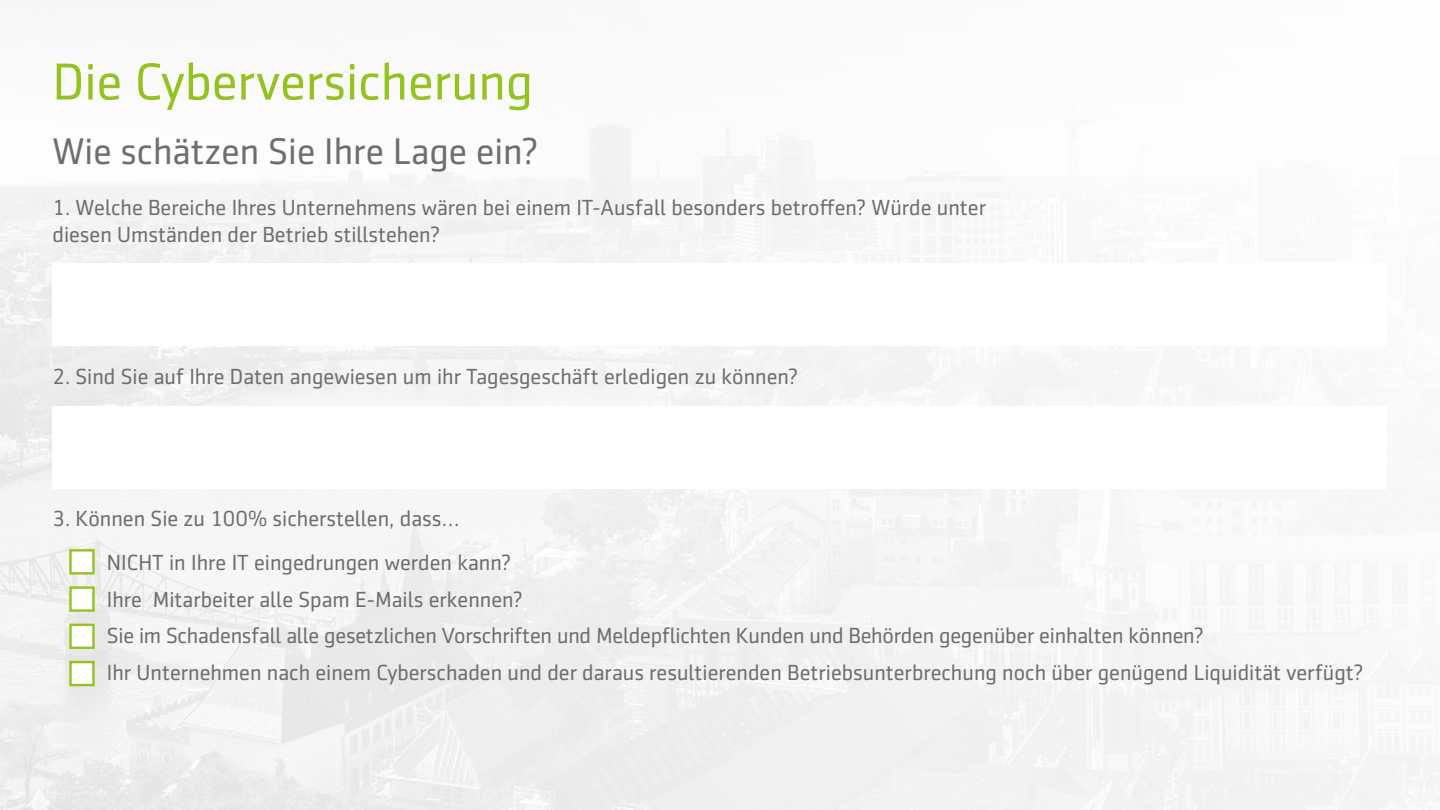
<style>
.page{position:relative;width:1440px;height:810px;background:#fff}
.page>*{position:absolute;margin:0;border:0;box-sizing:border-box;transform-origin:0 0}
.t1{font:52.5px "Sentico Sans DT";color:#94c21f}
.t2{font:37.5px "Sentico Sans DT";color:#6e6d6f}
.t3{font:22.12px/36.5px "Sentico Sans DT";color:#6e6d6f}
</style>
<div class="page">
<div style="left:69px;top:549px;width:26px;height:26px;background:#fff;border:2px solid #94c21f"></div>
<div style="left:69px;top:586px;width:26px;height:26px;background:#fff;border:2px solid #94c21f"></div>
<div style="left:69px;top:624px;width:26px;height:25px;background:#fff;border:2px solid #94c21f"></div>
<div style="left:69px;top:661px;width:26px;height:25px;background:#fff;border:2px solid #94c21f"></div>
<h1 class="t1" style="left:52px;top:53px;width:482px">Die Cyberversicherung</h1>
<h2 class="t2" style="left:52px;top:131px;width:487px">Wie schätzen Sie Ihre Lage ein?</h2>
<p class="t3" style="left:52px;top:194px;width:935px;line-height:26.5px">1. Welche Bereiche Ihres Unternehmens wären bei einem IT-Ausfall besonders betroffen? Würde unter diesen Umständen der Betrieb stillstehen?</p>
<p class="t3" style="left:52px;top:358px;width:747px">2. Sind Sie auf Ihre Daten angewiesen um ihr Tagesgeschäft erledigen zu können?</p>
<p class="t3" style="left:107px;top:496px;width:406px;line-height:44.4px;text-indent:-54px">3. Können Sie zu 100% sicherstellen, dass…<br>NICHT in Ihre IT eingedrungen werden kann?</p>
<p class="t3" style="left:107px;top:581px;width:1258px">Ihre Mitarbeiter alle Spam E-Mails erkennen?<br>Sie im Schadensfall alle gesetzlichen Vorschriften und Meldepflichten Kunden und Behörden gegenüber einhalten können?<br>Ihr Unternehmen nach einem Cyberschaden und der daraus resultierenden Betriebsunterbrechung noch über genügend Liquidität verfügt?</p>
</div>
